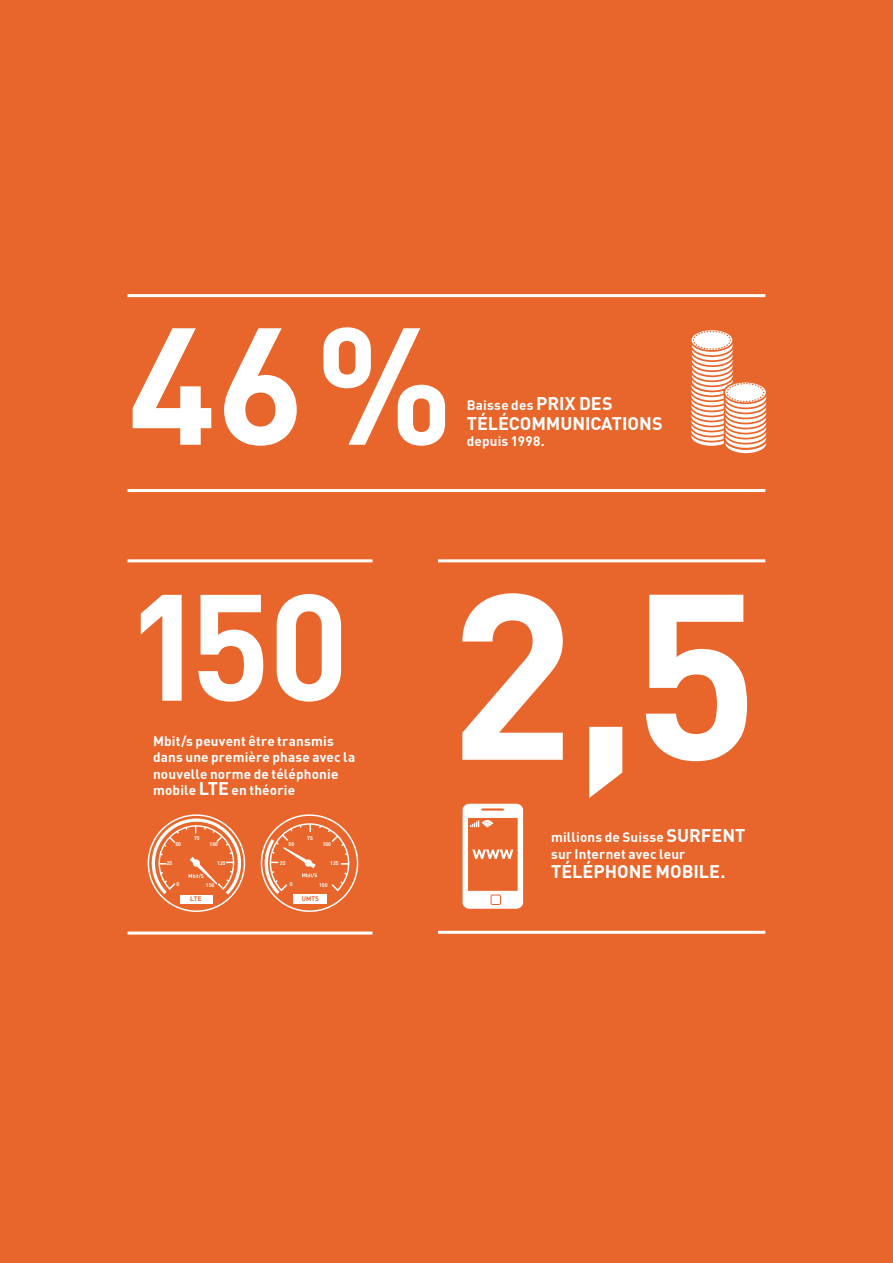
<style>
.page{position:relative;width:893px;height:1263px;background:#e8662b}
.page>*{position:absolute;margin:0;border:0;box-sizing:border-box;transform-origin:0 0}
.t1{font:700 231.9px "DIN";color:#fff}
.t2{font:700 163.65px "DIN";color:#fff}
.t3{font:700 148.65px "DIN";color:#fff}
.t4{font:700 18px "DIN";color:#fff}
.t5{font:700 13.5px/16.5px "DIN";letter-spacing:.015em;color:#fff}
.t6{font:700 6.45px "DIN";color:#e8662b}
.t7{font:700 5.25px "DIN";color:#fff}
.s1{font-size:18px}
</style>
<div class="page">
<hr style="left:128px;top:559px;width:244px;height:3px;background:#fff">
<hr style="left:438px;top:559px;width:327px;height:3px;background:#fff">
<hr style="left:438px;top:931px;width:327px;height:3px;background:#fff">
<hr style="left:128px;top:294px;width:637px;height:3px;background:#fff">
<hr style="left:128px;top:489px;width:637px;height:3px;background:#fff">
<hr style="left:128px;top:931px;width:244px;height:3px;background:#fff">
<svg style="left:691px;top:330px;width:76px;height:124px"></svg>
<svg style="left:463px;top:804px;width:60px;height:105px"></svg>
<div style="left:148px;top:814px;width:97px;height:98px;border:2px solid #fff;border-radius:50%"></div>
<div style="left:180px;top:895px;width:33px;height:8px;background:#fff"></div>
<div style="left:261px;top:814px;width:97px;height:98px;border:2px solid #fff;border-radius:50%"></div>
<div style="left:293px;top:894px;width:34px;height:9px;background:#fff"></div>
<svg style="left:152px;top:818px;width:89px;height:77px"></svg>
<svg style="left:265px;top:822px;width:85px;height:72px"></svg>
<h2 class="t2" style="left:128px;top:279px;width:328px">46%</h2>
<p class="t5" style="left:467px;top:397px;width:148px">Baisse des <span class="s1">PRIX DES</span></p>
<h3 class="t4" style="left:467px;top:412px;width:196px">TÉLÉCOMMUNICATIONs</h3>
<p class="t5" style="left:467px;top:433px;width:79px">depuis 1998.</p>
<h3 class="t3" style="left:125px;top:550px;width:225px">150</h3>
<p class="t5" style="left:153px;top:732px;width:204px">Mbit/s peuvent être transmis dans une première phase avec la nouvelle norme de téléphonie mobile <span class="s1">LTE</span> en théorie</p>
<p class="t7" style="left:194px;top:834px;width:7px">75</p>
<p class="t7" style="left:307px;top:834px;width:7px">75</p>
<p class="t7" style="left:175px;top:840px;width:7px">50</p>
<p class="t7" style="left:210px;top:841px;width:10px">100</p>
<p class="t7" style="left:289px;top:840px;width:7px">50</p>
<p class="t7" style="left:323px;top:841px;width:10px">100</p>
<p class="t7" style="left:167px;top:860px;width:7px">25</p>
<p class="t7" style="left:217px;top:859px;width:10px">125</p>
<p class="t7" style="left:280px;top:860px;width:7px">25</p>
<p class="t7" style="left:330px;top:859px;width:10px">125</p>
<p class="t7" style="left:177px;top:880px;width:4px">0</p>
<p class="t7" style="left:206px;top:881px;width:10px">150</p>
<p class="t7" style="left:290px;top:880px;width:4px">0</p>
<p class="t7" style="left:319px;top:881px;width:10px">150</p>
<p class="t6" style="left:190px;top:895px;width:13px">LTE</p>
<p class="t6" style="left:302px;top:894px;width:19px">UMTS</p>
<h1 class="t1" style="left:449px;top:524px;width:311px">2,5</h1>
<p class="t5" style="left:551px;top:828px;width:196px">millions de Suisse <span class="s1">SURFENT </span>sur Internet avec leur</p>
<h3 class="t4" style="left:551px;top:860px;width:176px">TÉLÉPHONE MOBILE.</h3>
</div>
